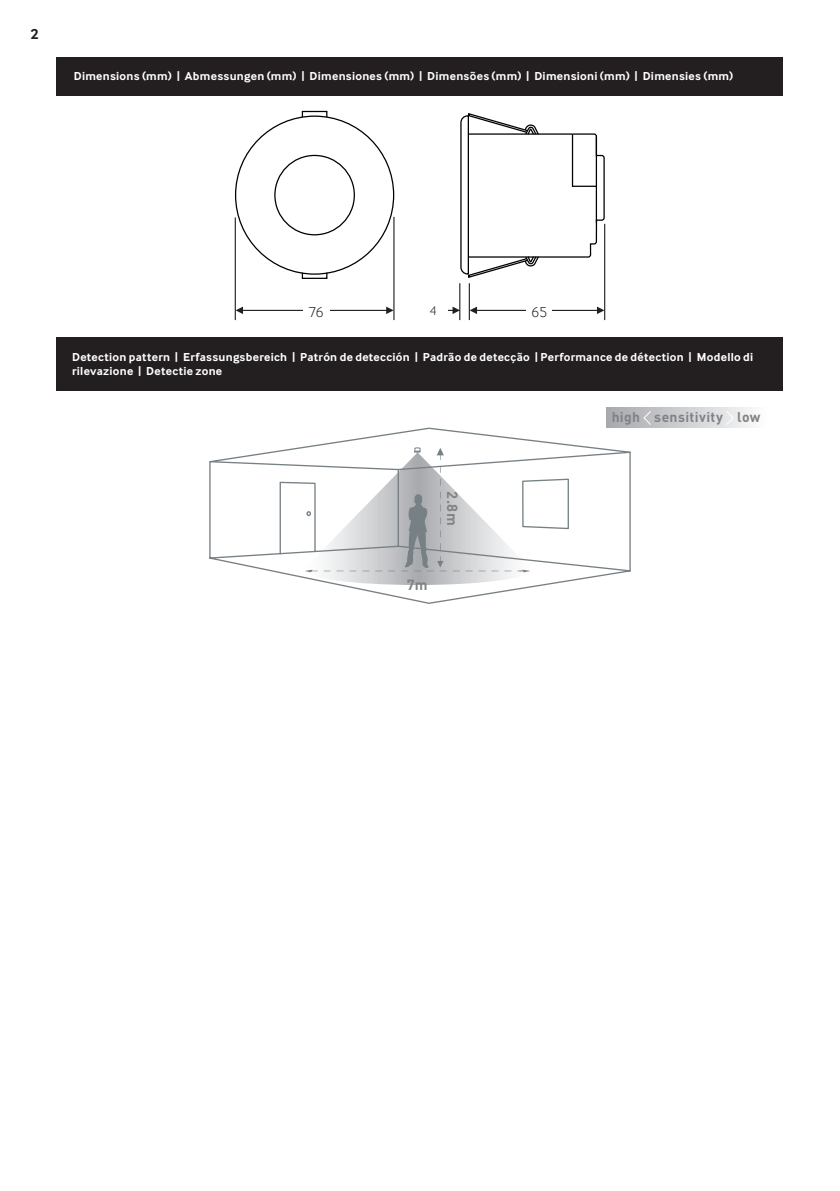
<style>
.page{position:relative;width:840px;height:1191px;background:#fff}
.page>*{position:absolute;margin:0;border:0;box-sizing:border-box;transform-origin:0 0}
.t1{font:300 15px "Inter Face";color:#231f20}
.t2{font:700 15px "Inter Face";color:#231f20}
.t3{font:700 14.6px "DIN";color:#808285}
.t4{font:700 14px "DIN";letter-spacing:.025em;color:#808285}
.t5{font:300 13px "Inter Face";color:#231f20}
.Sub_Heading{font:700 12px/14.4px "Inter Face";letter-spacing:.025em;color:#fff}
</style>
<div class="page">
<div style="left:57px;top:338px;width:725px;height:53px;background:#231f20"></div>
<svg style="left:606px;top:408px;width:145px;height:19px;background:#cccdcf"></svg>
<svg style="left:642px;top:410px;width:9px;height:16px"></svg>
<svg style="left:724px;top:410px;width:10px;height:16px"></svg>
<svg style="left:337px;top:585px;width:209px;height:19px"></svg>
<svg style="left:209px;top:427px;width:421px;height:158px"></svg>
<div style="left:57px;top:57px;width:725px;height:38px;background:#231f20"></div>
<hr style="left:302px;top:310px;width:86px;height:1px;background:#000">
<hr style="left:393px;top:217px;width:1px;height:103px;background:#000">
<hr style="left:241px;top:310px;width:61px;height:1px;background:#000">
<hr style="left:235px;top:217px;width:1px;height:103px;background:#000">
<svg style="left:386px;top:307px;width:7px;height:7px"></svg>
<svg style="left:235px;top:307px;width:8px;height:7px"></svg>
<div style="left:303px;top:300px;width:26px;height:23px;background:#fff"></div>
<div style="left:274px;top:155px;width:81px;height:80px;border:1px solid #000;border-radius:50%"></div>
<div style="left:301px;top:111px;width:26px;height:7px;border:1px solid #000"></div>
<div style="left:301px;top:272px;width:26px;height:7px;border:1px solid #000"></div>
<hr style="left:468px;top:283px;width:1px;height:37px;background:#000">
<hr style="left:477px;top:310px;width:70px;height:1px;background:#000">
<hr style="left:543px;top:310px;width:57px;height:1px;background:#000">
<hr style="left:604px;top:224px;width:1px;height:96px;background:#000">
<svg style="left:596px;top:307px;width:8px;height:7px"></svg>
<svg style="left:469px;top:307px;width:8px;height:7px"></svg>
<svg style="left:448px;top:307px;width:11px;height:7px"></svg>
<div style="left:526px;top:300px;width:25px;height:23px;background:#fff"></div>
<svg style="left:460px;top:113px;width:145px;height:166px"></svg>
<hr style="left:459px;top:283px;width:1px;height:37px;background:#000">
<hr style="left:595px;top:136px;width:1px;height:87px;background:#000">
<p class="t2" style="left:30px;top:25px;width:10px">2</p>
<p class="Sub_Heading" style="left:74px;top:69px;width:660px">Dimensions (mm) | Abmessungen (mm) | Dimensiones (mm) | Dimensões (mm) | Dimensioni (mm) | Dimensies (mm)</p>
<p class="t1" style="left:308px;top:303px;width:17px">76</p>
<p class="t5" style="left:429px;top:303px;width:8px">4</p>
<p class="t1" style="left:531px;top:303px;width:17px">65</p>
<p class="Sub_Heading" style="left:72px;top:350px;width:682px">Detection pattern | Erfassungsbereich | Patrón de detección | Padrão de detecção | Performance de détection | Modello di rilevazione | Detectie zone</p>
<p class="t4" style="left:611px;top:408px;width:150px">high sensitivity low</p>
<p class="t3" style="left:462px;top:491px;width:36px;rotate:90deg">2.8m</p>
<p class="t3" style="left:406px;top:575px;width:22px">7m</p>
</div>
